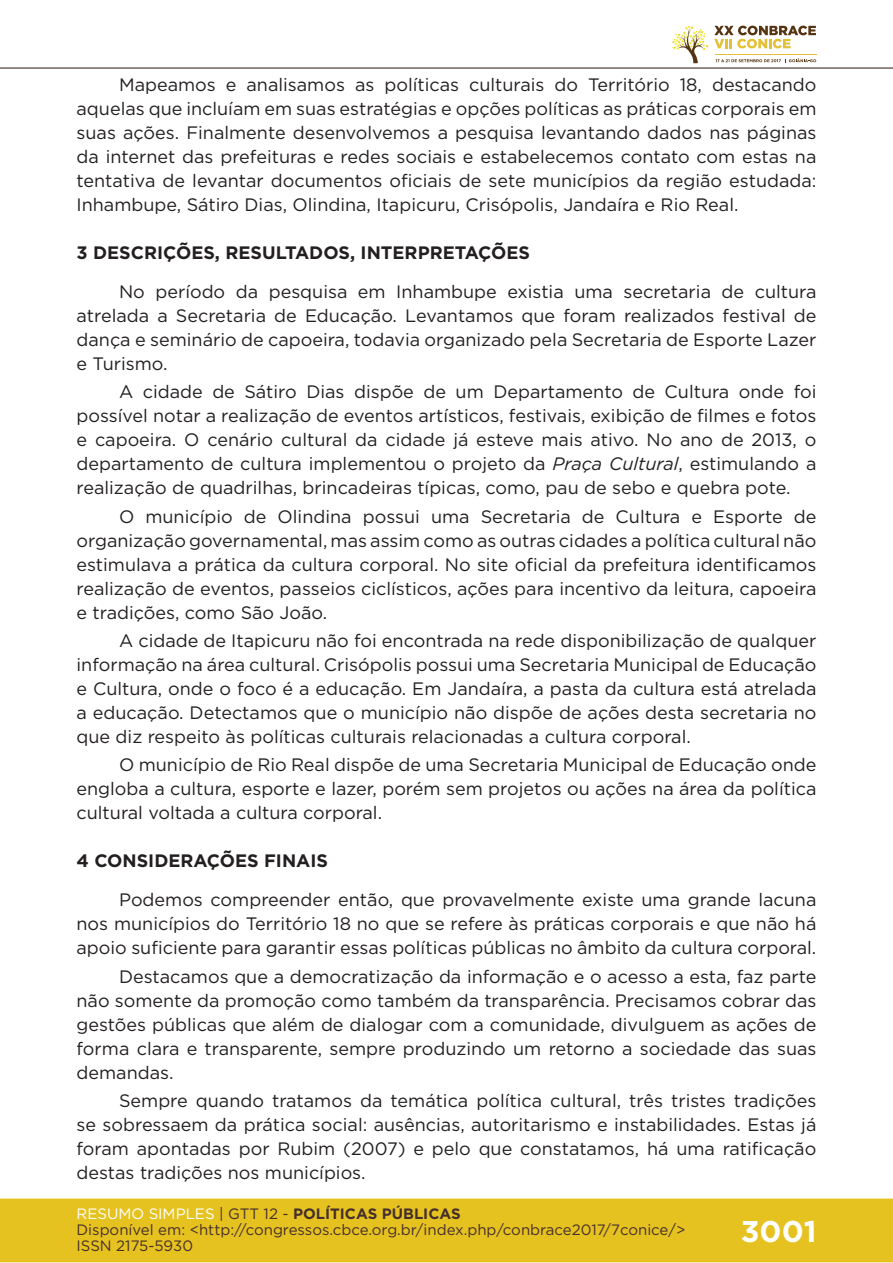
<style>
.page{position:relative;width:893px;height:1263px;background:#fff}
.page>*{position:absolute;margin:0;border:0;box-sizing:border-box;transform-origin:0 0}
.t1{font:700 30px "Gotham";color:#fff}
.t2{font:18px/24px "Gotham";color:#231f20;text-align:justify}
.t3{font:700 18px "Gotham";color:#231f20}
.t4{font:15px/16px "Gotham";color:#462f2a}
.s1{font-style:italic}
.s2{color:#fff}
.s3{color:#442f2a}
.s4{font-weight:700;color:#442f2a}
</style>
<div class="page">
<div style="left:0;top:1198px;width:893px;height:64px;background:#e6c221;border:2px solid #e6c221"></div>
<hr style="left:0;top:67px;width:893px;height:2px;background:#442f2a">
<svg style="left:672px;top:26px;width:144px;height:37px"></svg>
<hr style="left:0;top:0;width:1px;height:150px;background:#fff">
<p class="t2" style="left:77px;top:72px;width:741px;text-indent:43px">Mapeamos e analisamos as políticas culturais do Território 18, destacando aquelas que incluíam em suas estratégias e opções políticas as práticas corporais em suas ações. Finalmente desenvolvemos a pesquisa levantando dados nas páginas da internet das prefeituras e redes sociais e estabelecemos contato com estas na tentativa de levantar documentos oficiais de sete municípios da região estudada:<br>Inhambupe, Sátiro Dias, Olindina, Itapicuru, Crisópolis, Jandaíra e Rio Real.</p>
<p class="t3" style="left:77px;top:241px;width:455px">3 DESCRIÇÕES, RESULTADOS, INTERPRETAÇÕES</p>
<p class="t2" style="left:77px;top:279px;width:741px;text-indent:43px">No período da pesquisa em Inhambupe existia uma secretaria de cultura atrelada a Secretaria de Educação. Levantamos que foram realizados festival de dança e seminário de capoeira, todavia organizado pela Secretaria de Esporte Lazer e Turismo.</p>
<p class="t2" style="left:77px;top:380px;width:741px;text-indent:43px">A cidade de Sátiro Dias dispõe de um Departamento de Cultura onde foi possível notar a realização de eventos artísticos, festivais, exibição de filmes e fotos e capoeira. O cenário cultural da cidade já esteve mais ativo. No ano de 2013, o departamento de cultura implementou o projeto da <span class="s1">Praça Cultural</span>, estimulando a realização de quadrilhas, brincadeiras típicas, como, pau de sebo e quebra pote.</p>
<p class="t2" style="left:77px;top:504px;width:741px;text-indent:43px">O município de Olindina possui uma Secretaria de Cultura e Esporte de organização governamental, mas assim como as outras cidades a política cultural não estimulava a prática da cultura corporal. No site oficial da prefeitura identificamos realização de eventos, passeios ciclísticos, ações para incentivo da leitura, capoeira e tradições, como São João.</p>
<p class="t2" style="left:77px;top:628px;width:741px;text-indent:43px">A cidade de Itapicuru não foi encontrada na rede disponibilização de qualquer informação na área cultural. Crisópolis possui uma Secretaria Municipal de Educação e Cultura, onde o foco é a educação. Em Jandaíra, a pasta da cultura está atrelada a educação. Detectamos que o município não dispõe de ações desta secretaria no que diz respeito às políticas culturais relacionadas a cultura corporal.</p>
<p class="t2" style="left:77px;top:752px;width:741px;text-indent:43px">O município de Rio Real dispõe de uma Secretaria Municipal de Educação onde engloba a cultura, esporte e lazer, porém sem projetos ou ações na área da política cultural voltada a cultura corporal.</p>
<p class="t3" style="left:77px;top:849px;width:253px">4 CONSIDERAÇÕES FINAIS</p>
<p class="t2" style="left:77px;top:888px;width:741px;text-indent:43px">Podemos compreender então, que provavelmente existe uma grande lacuna nos municípios do Território 18 no que se refere às práticas corporais e que não há apoio suficiente para garantir essas políticas públicas no âmbito da cultura corporal.</p>
<p class="t2" style="left:77px;top:964px;width:741px;text-indent:43px">Destacamos que a democratização da informação e o acesso a esta, faz parte não somente da promoção como também da transparência. Precisamos cobrar das gestões públicas que além de dialogar com a comunidade, divulguem as ações de forma clara e transparente, sempre produzindo um retorno a sociedade das suas demandas.</p>
<p class="t2" style="left:77px;top:1088px;width:741px;text-indent:43px">Sempre quando tratamos da temática política cultural, três tristes tradições se sobressaem da prática social: ausências, autoritarismo e instabilidades. Estas já foram apontadas por Rubim (2007) e pelo que constatamos, há uma ratificação destas tradições nos municípios.</p>
<p class="t4" style="left:77px;top:1205px;width:610px"><span class="s2">RESUMO SIMPLES</span> <span class="s3">| GTT 12 -</span> <span class="s4">POLÍTICAS PÚBLICAS<br></span>Disponível em: &lt;http://congressos.cbce.org.br/index.php/conbrace2017/7conice/&gt;<br>ISSN 2175-5930</p>
<h1 class="t1" style="left:741px;top:1212px;width:77px">3001</h1>
</div>
